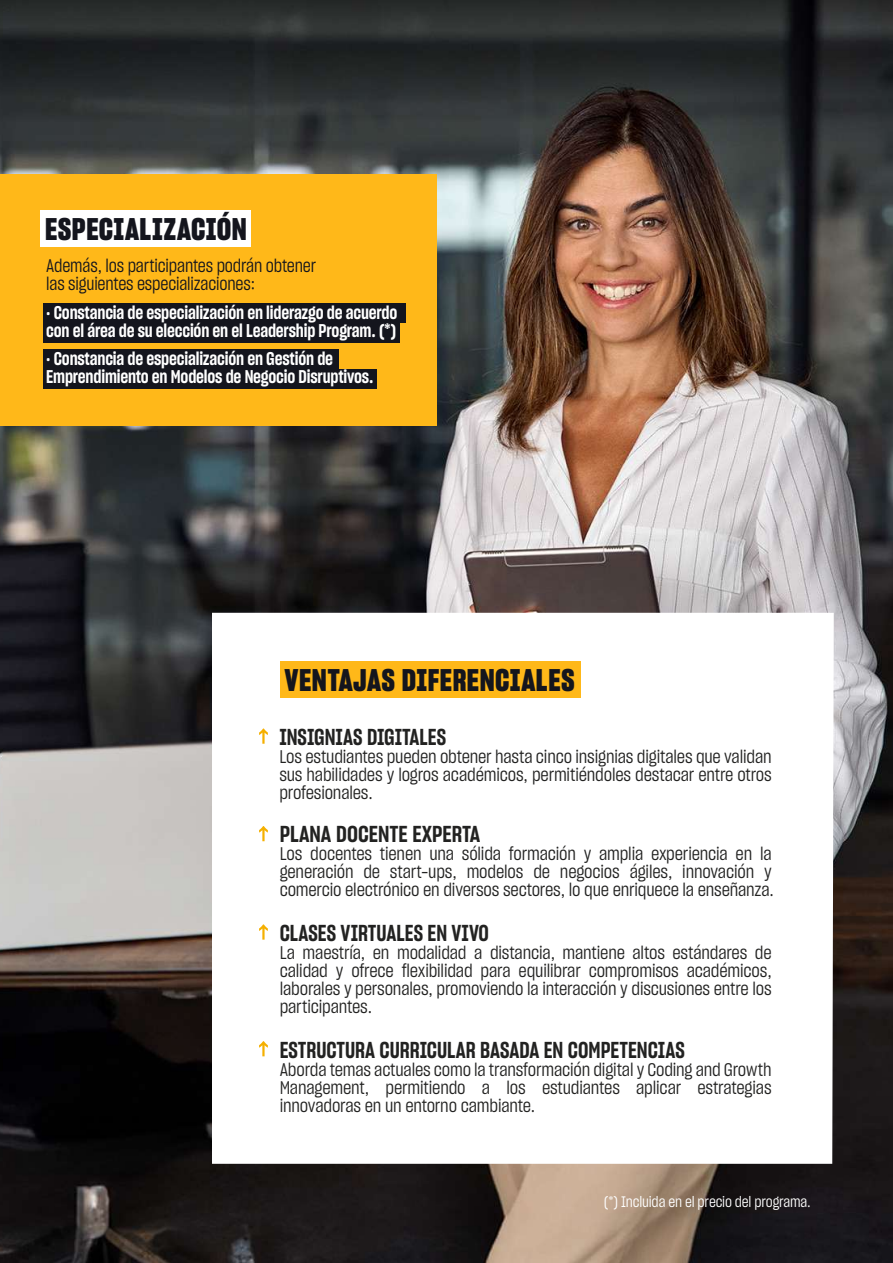
<style>
.page{position:relative;width:893px;height:1263px;background:#fff}
.page>*{position:absolute;margin:0;border:0;box-sizing:border-box;transform-origin:0 0}
.t1{font:30.45px "Sharp Grotesk Bold 15";letter-spacing:.02em;color:#14151d}
.t2{font:22.5px "Sharp Grotesk Semi Bold 15";color:#222221;scale:.95 1}
.t3{font:22.5px "Sharp Grotesk Semi Bold 15";color:#222221}
.t4{font:18px/18px "Sharp Grotesk Book 15";letter-spacing:-.01em;color:#222221;text-align:justify}
.t5{font:18px/18px "Sharp Grotesk Semi Bold 15";letter-spacing:-.01em;color:#fff}
.t6{font:18px/18px "Sharp Grotesk Book 15";letter-spacing:-.01em;color:#14151d}
.t7{font:14.85px "Sharp Grotesk Book 15";letter-spacing:-.01em;color:#fff}
</style>
<div class="page">
<img style="left:0;top:0;width:893px;height:1263px">
<div style="left:0;top:174px;width:437px;height:251px;background:#ffb819"></div>
<svg style="left:212px;top:613px;width:622px;height:551px"></svg>
<svg style="left:259px;top:728px;width:9px;height:16px"></svg>
<svg style="left:259px;top:826px;width:9px;height:15px"></svg>
<svg style="left:259px;top:924px;width:9px;height:16px"></svg>
<svg style="left:259px;top:1041px;width:9px;height:15px"></svg>
<div style="left:281px;top:661px;width:300px;height:37px;background:#ffb819"></div>
<div style="left:40px;top:211px;width:211px;height:36px;background:#fff"></div>
<div style="left:43px;top:304px;width:362px;height:19px;background:#14151d"></div>
<div style="left:43px;top:323px;width:356px;height:19px;background:#14151d"></div>
<div style="left:43px;top:350px;width:295px;height:19px;background:#14151d"></div>
<div style="left:43px;top:369px;width:334px;height:19px;background:#14151d"></div>
<h1 class="t1" style="left:45px;top:208px;width:203px">ESPECIALIZACIÓN</h1>
<p class="t6" style="left:46px;top:256px;width:271px">Además, los participantes podrán obtener las siguientes especializaciones:</p>
<p class="t5" style="left:46px;top:303px;width:353px">· Constancia de especialización en liderazgo de acuerdo con el área de su elección en el Leadership Program. (*)</p>
<p class="t5" style="left:46px;top:349px;width:329px">· Constancia de especialización en Gestión de<br>Emprendimiento en Modelos de Negocio Disruptivos.</p>
<h1 class="t1" style="left:285px;top:659px;width:291px">VENTAJAS DIFERENCIALES</h1>
<p class="t2" style="left:279px;top:721px;width:177px">INSIGNIAS DIGITALES</p>
<p class="t4" style="left:279px;top:747px;width:494px">Los estudiantes pueden obtener hasta cinco insignias digitales que validan sus habilidades y logros académicos, permitiéndoles destacar entre otros profesionales.</p>
<p class="t3" style="left:280px;top:819px;width:202px">PLANA DOCENTE EXPERTA</p>
<p class="t4" style="left:280px;top:844px;width:496px;text-align:left">Los docentes tienen una sólida formación y amplia experiencia en la generación de start-ups, modelos de negocios ágiles, innovación y comercio electrónico en diversos sectores, lo que enriquece la enseñanza.</p>
<p class="t2" style="left:280px;top:917px;width:222px">CLASES VIRTUALES EN VIVO</p>
<p class="t4" style="left:280px;top:943px;width:494px">La maestría, en modalidad a distancia, mantiene altos estándares de calidad y ofrece flexibilidad para equilibrar compromisos académicos, laborales y personales, promoviendo la interacción y discusiones entre los participantes.</p>
<p class="t2" style="left:280px;top:1034px;width:428px">ESTRUCTURA CURRICULAR BASADA EN COMPETENCIAS</p>
<p class="t4" style="left:280px;top:1059px;width:493px">Aborda temas actuales como la transformación digital y Coding and Growth Management, permitiendo a los estudiantes aplicar estrategias innovadoras en un entorno cambiante.</p>
<p class="t7" style="left:604px;top:1191px;width:208px">(*) Incluida en el precio del programa.</p>
</div>
